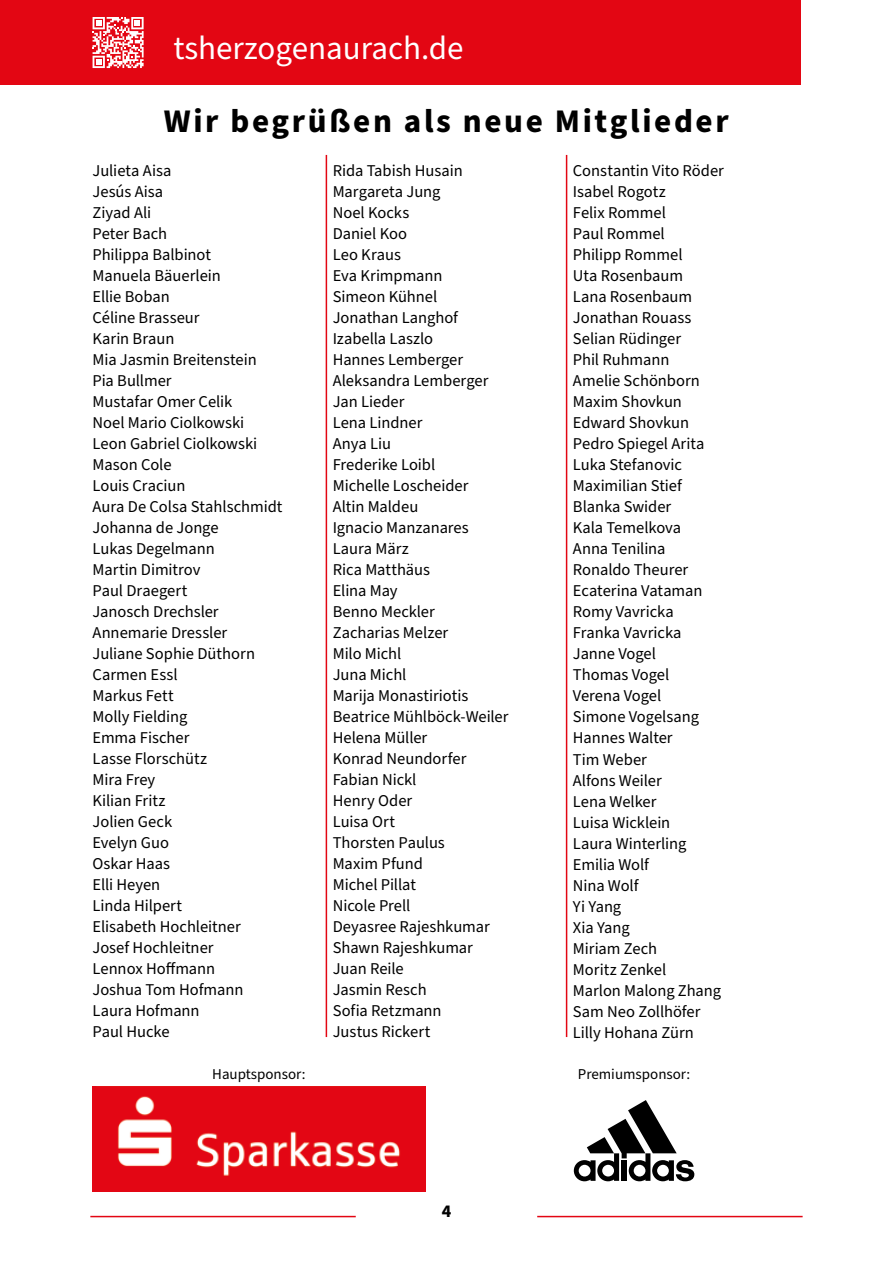
<style>
.page{position:relative;width:893px;height:1263px;background:#fff}
.page>*{position:absolute;margin:0;border:0;box-sizing:border-box;transform-origin:0 0}
.t1{font:700 33px "Source Sans Pro";letter-spacing:.08em;color:#000}
.t2{font:33px "Source Sans Pro";color:#fff}
.t3{font:700 18px "Source Sans Pro";color:#000}
.t4{font:16.5px/21px "Source Sans Pro";letter-spacing:-.005em;color:#000}
.t5{font:15px "Source Sans Pro";color:#000}
</style>
<div class="page">
<hr style="left:326px;top:155px;width:1px;height:882px;background:#e30613">
<hr style="left:566px;top:155px;width:1px;height:882px;background:#e30613">
<img style="left:93px;top:1086px;width:332px;height:105px">
<svg style="left:574px;top:1100px;width:120px;height:81px"></svg>
<hr style="left:90px;top:1216px;width:266px;height:1px;background:#e30613">
<hr style="left:537px;top:1216px;width:266px;height:1px;background:#e30613">
<div style="left:0;top:0;width:800px;height:85px;background:#e30613"></div>
<svg style="left:93px;top:17px;width:51px;height:51px"></svg>
<h1 class="t2" style="left:174px;top:26px;width:292px">tsherzogenaurach.de</h1>
<h1 class="t1" style="left:164px;top:99px;width:566px">Wir begrüßen als neue Mitglieder</h1>
<p class="t4" style="left:333px;top:160px;width:177px">Rida Tabish Husain<br>Margareta Jung<br>Noel Kocks<br>Daniel Koo<br>Leo Kraus<br>Eva Krimpmann<br>Simeon Kühnel<br>Jonathan Langhof<br>Izabella Laszlo<br>Hannes Lemberger<br>Aleksandra Lemberger<br>Jan Lieder<br>Lena Lindner<br>Anya Liu<br>Frederike Loibl<br>Michelle Loscheider<br>Altin Maldeu<br>Ignacio Manzanares<br>Laura März<br>Rica Matthäus<br>Elina May<br>Benno Meckler<br>Zacharias Melzer<br>Milo Michl<br>Juna Michl<br>Marija Monastiriotis<br>Beatrice Mühlböck-Weiler<br>Helena Müller<br>Konrad Neundorfer<br>Fabian Nickl<br>Henry Oder<br>Luisa Ort<br>Thorsten Paulus<br>Maxim Pfund<br>Michel Pillat<br>Nicole Prell<br>Deyasree Rajeshkumar<br>Shawn Rajeshkumar<br>Juan Reile<br>Jasmin Resch<br>Sofia Retzmann<br>Justus Rickert</p>
<p class="t4" style="left:93px;top:161px;width:191px">Julieta Aisa<br>Jesús Aisa<br>Ziyad Ali<br>Peter Bach<br>Philippa Balbinot<br>Manuela Bäuerlein<br>Ellie Boban<br>Céline Brasseur<br>Karin Braun<br>Mia Jasmin Breitenstein<br>Pia Bullmer<br>Mustafar Omer Celik<br>Noel Mario Ciolkowski<br>Leon Gabriel Ciolkowski<br>Mason Cole<br>Louis Craciun<br>Aura De Colsa Stahlschmidt<br>Johanna de Jonge<br>Lukas Degelmann<br>Martin Dimitrov<br>Paul Draegert<br>Janosch Drechsler<br>Annemarie Dressler<br>Juliane Sophie Düthorn<br>Carmen Essl<br>Markus Fett<br>Molly Fielding<br>Emma Fischer<br>Lasse Florschütz<br>Mira Frey<br>Kilian Fritz<br>Jolien Geck<br>Evelyn Guo<br>Oskar Haas<br>Elli Heyen<br>Linda Hilpert<br>Elisabeth Hochleitner<br>Josef Hochleitner<br>Lennox Hoffmann<br>Joshua Tom Hofmann<br>Laura Hofmann<br>Paul Hucke</p>
<p class="t4" style="left:573px;top:161px;width:153px">Constantin Vito Röder<br>Isabel Rogotz<br>Felix Rommel<br>Paul Rommel<br>Philipp Rommel<br>Uta Rosenbaum<br>Lana Rosenbaum<br>Jonathan Rouass<br>Selian Rüdinger<br>Phil Ruhmann<br>Amelie Schönborn<br>Maxim Shovkun<br>Edward Shovkun<br>Pedro Spiegel Arita<br>Luka Stefanovic<br>Maximilian Stief<br>Blanka Swider<br>Kala Temelkova<br>Anna Tenilina<br>Ronaldo Theurer<br>Ecaterina Vataman<br>Romy Vavricka<br>Franka Vavricka<br>Janne Vogel<br>Thomas Vogel<br>Verena Vogel<br>Simone Vogelsang<br>Hannes Walter<br>Tim Weber<br>Alfons Weiler<br>Lena Welker<br>Luisa Wicklein<br>Laura Winterling<br>Emilia Wolf<br>Nina Wolf<br>Yi Yang<br>Xia Yang<br>Miriam Zech<br>Moritz Zenkel<br>Marlon Malong Zhang<br>Sam Neo Zollhöfer<br>Lilly Hohana Zürn</p>
<p class="t5" style="left:212px;top:1064px;width:95px">Hauptsponsor:</p>
<p class="t5" style="left:578px;top:1064px;width:114px">Premiumsponsor:</p>
<p class="t3" style="left:442px;top:1199px;width:11px">4</p>
</div>
